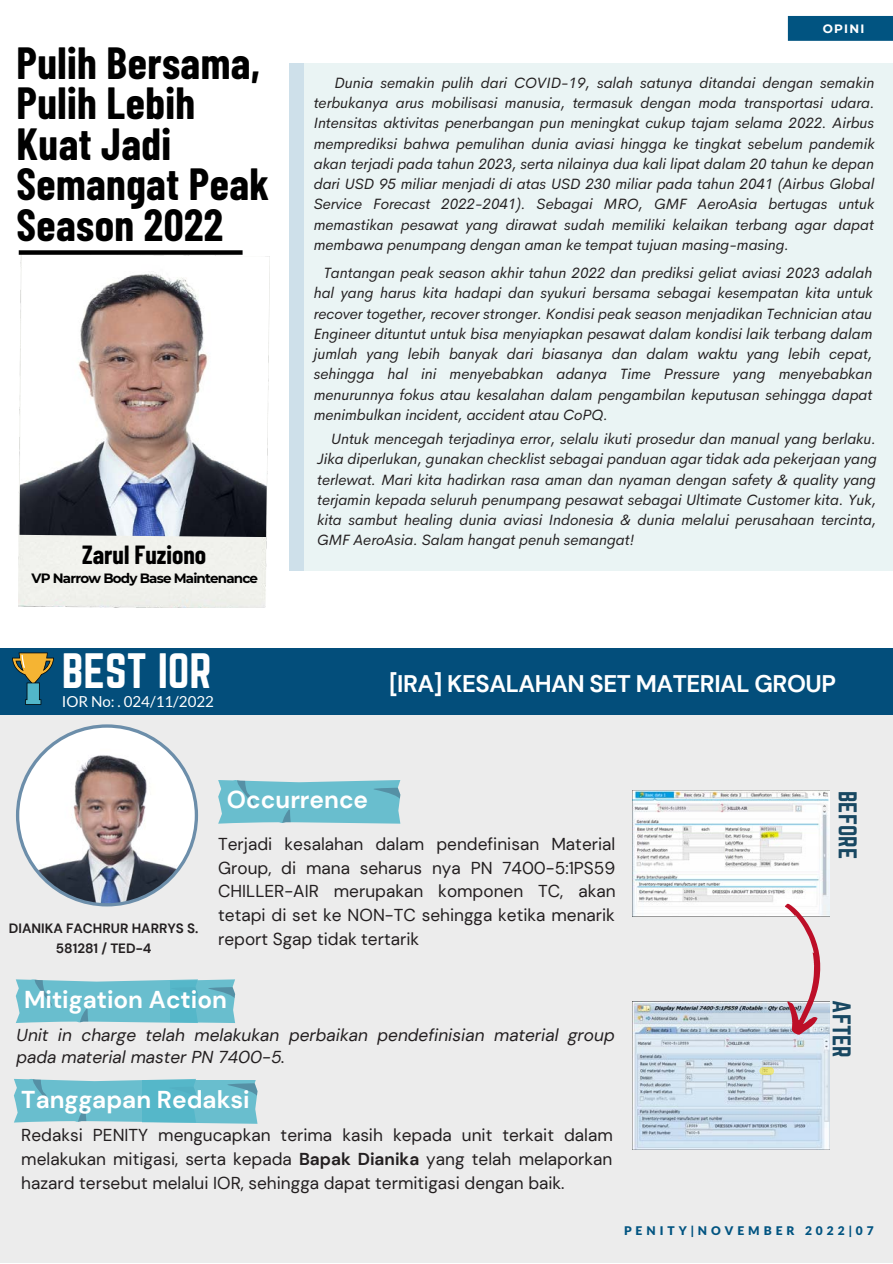
<style>
.page{position:relative;width:893px;height:1264px;background:#fff}
.page>*{position:absolute;margin:0;border:0;box-sizing:border-box;transform-origin:0 0}
.t1{font:700 43.95px/40.5px "Barlow Condensed";letter-spacing:.01em;color:#000}
.t2{font:43.35px "Norwester";color:#fff}
.t3{font:700 25.65px "Barlow Condensed";color:#000}
.t4{font:700 24.3px "DM Sans";color:#fff}
.t5{font:700 24px "DM Sans";letter-spacing:-.02em;color:#fff}
.t6{font:22.5px "Norwester";color:#184862}
.t7{font:22.35px "Norwester";color:#184862}
.t8{font:17.25px/23.5px "DM Sans";color:#231f20;text-align:justify}
.t9{font:italic 17.25px/21.3px "DM Sans";color:#231f20}
.t10{font:15.15px "Lato";color:#fff}
.t11{font:italic 15px/20.2px "Cerebri Sans";color:#231f20;text-align:justify}
.t12{font:700 13.5px/20.2px "DM Sans";color:#231f20;text-align:center}
.t13{font:700 13.5px "Montserrat";letter-spacing:-.06em;color:#000}
.t14{font:700 12.15px "Montserrat";letter-spacing:.1em;color:#fff}
.t15{font:900 12px "Lato Latin";letter-spacing:.33em;color:#015481}
.s1{font-weight:700}
</style>
<div class="page">
<div style="left:0;top:712px;width:892px;height:550px;background:#ececec"></div>
<svg style="left:16px;top:724px;width:182px;height:182px"></svg>
<div style="left:0;top:648px;width:892px;height:66px;background:#034e7b"></div>
<svg style="left:12px;top:652px;width:42px;height:52px"></svg>
<svg style="left:218px;top:780px;width:182px;height:43px;background:#6ebecd"></svg>
<svg style="left:16px;top:979px;width:219px;height:44px;background:#6dbecd"></svg>
<svg style="left:14px;top:1078px;width:243px;height:45px;background:#6dbecd"></svg>
<div style="left:787px;top:16px;width:105px;height:25px;background:#015481"></div>
<div style="left:289px;top:64px;width:603px;height:507px;background:#cee0ea"></div>
<div style="left:304px;top:64px;width:588px;height:507px;background:#eaf4f4"></div>
<img style="left:632px;top:790px;width:197px;height:126px">
<img style="left:632px;top:1001px;width:197px;height:148px">
<svg style="left:759px;top:1067px;width:15px;height:7px"></svg>
<svg style="left:785px;top:903px;width:36px;height:132px"></svg>
<div style="left:19px;top:371px;width:248px;height:237px;background:#f0f1ec"></div>
<img style="left:20px;top:254px;width:249px;height:282px">
<div style="left:19px;top:250px;width:223px;height:5px;background:#000"></div>
<h1 class="t1" style="left:16px;top:41px;width:254px">Pulih Bersama,<br>Pulih Lebih<br>Kuat Jadi<br>Semangat Peak<br>Season 2022</h1>
<h3 class="t3" style="left:82px;top:538px;width:125px">Zarul Fuziono</h3>
<p class="t13" style="left:31px;top:569px;width:228px">VP Narrow Body Base Maintenance</p>
<h2 class="t2" style="left:62px;top:644px;width:152px">BEST IOR</h2>
<p class="t10" style="left:62px;top:692px;width:154px">IOR No: . 024/11/2022</p>
<p class="t14" style="left:822px;top:21px;width:43px">OPINI</p>
<p class="t11" style="left:314px;top:73px;width:562px;text-indent:21px">Dunia semakin pulih dari COVID-19, salah satunya ditandai dengan semakin terbukanya arus mobilisasi manusia, termasuk dengan moda transportasi udara.<br>Intensitas aktivitas penerbangan pun meningkat cukup tajam selama 2022. Airbus memprediksi bahwa pemulihan dunia aviasi hingga ke tingkat sebelum pandemik akan terjadi pada tahun 2023, serta nilainya dua kali lipat dalam 20 tahun ke depan dari USD 95 miliar menjadi di atas USD 230 miliar pada tahun 2041 (Airbus Global Service Forecast 2022-2041). Sebagai MRO, GMF AeroAsia bertugas untuk memastikan pesawat yang dirawat sudah memiliki kelaikan terbang agar dapat membawa penumpang dengan aman ke tempat tujuan masing-masing.</p>
<p class="t11" style="left:314px;top:263px;width:560px;text-indent:10px">Tantangan peak season akhir tahun 2022 dan prediksi geliat aviasi 2023 adalah hal yang harus kita hadapi dan syukuri bersama sebagai kesempatan kita untuk recover together, recover stronger. Kondisi peak season menjadikan Technician atau Engineer dituntut untuk bisa menyiapkan pesawat dalam kondisi laik terbang dalam jumlah yang lebih banyak dari biasanya dan dalam waktu yang lebih cepat, sehingga hal ini menyebabkan adanya Time Pressure yang menyebabkan menurunnya fokus atau kesalahan dalam pengambilan keputusan sehingga dapat menimbulkan incident, accident atau CoPQ.</p>
<p class="t11" style="left:317px;top:429px;width:561px;text-indent:14px">Untuk mencegah terjadinya error, selalu ikuti prosedur dan manual yang berlaku.<br>Jika diperlukan, gunakan checklist sebagai panduan agar tidak ada pekerjaan yang terlewat. Mari kita hadirkan rasa aman dan nyaman dengan safety &amp; quality yang terjamin kepada seluruh penumpang pesawat sebagai Ultimate Customer kita. Yuk, kita sambut healing dunia aviasi Indonesia &amp; dunia melalui perusahaan tercinta, GMF AeroAsia. Salam hangat penuh semangat!</p>
<h3 class="t5" style="left:389px;top:668px;width:448px">[IRA] KESALAHAN SET MATERIAL GROUP</h3>
<p class="t12" style="left:9px;top:918px;width:191px">DIANIKA FACHRUR HARRYS S.<br>581281 / TED-4</p>
<h3 class="t4" style="left:227px;top:783px;width:143px">Occurrence</h3>
<p class="t8" style="left:218px;top:832px;width:399px">Terjadi kesalahan dalam pendefinisan Material Group, di mana seharus nya PN 7400-5:1PS59<br>CHILLER-AIR merupakan komponen TC, akan tetapi di set ke NON-TC sehingga ketika menarik report Sgap tidak tertarik</p>
<h3 class="t6" style="left:861px;top:791px;width:69px;rotate:90deg">BEFORE</h3>
<h3 class="t4" style="left:24px;top:984px;width:204px">Mitigation Action</h3>
<p class="t9" style="left:16px;top:1024px;width:599px">Unit in charge telah melakukan perbaikan pendefinisian material group pada material master PN 7400-5.</p>
<h3 class="t4" style="left:21px;top:1083px;width:230px">Tanggapan Redaksi</h3>
<p class="t8" style="left:21px;top:1123px;width:593px">Redaksi PENITY mengucapkan terima kasih kepada unit terkait dalam melakukan mitigasi, serta kepada <span class="s1">Bapak Dianika</span> yang telah melaporkan hazard tersebut melalui IOR, sehingga dapat termitigasi dengan baik.</p>
<h3 class="t7" style="left:855px;top:1000px;width:59px;rotate:90deg">AFTER</h3>
<p class="t15" style="left:624px;top:1225px;width:251px">PENITY|NOVEMBER 2022|07</p>
</div>
